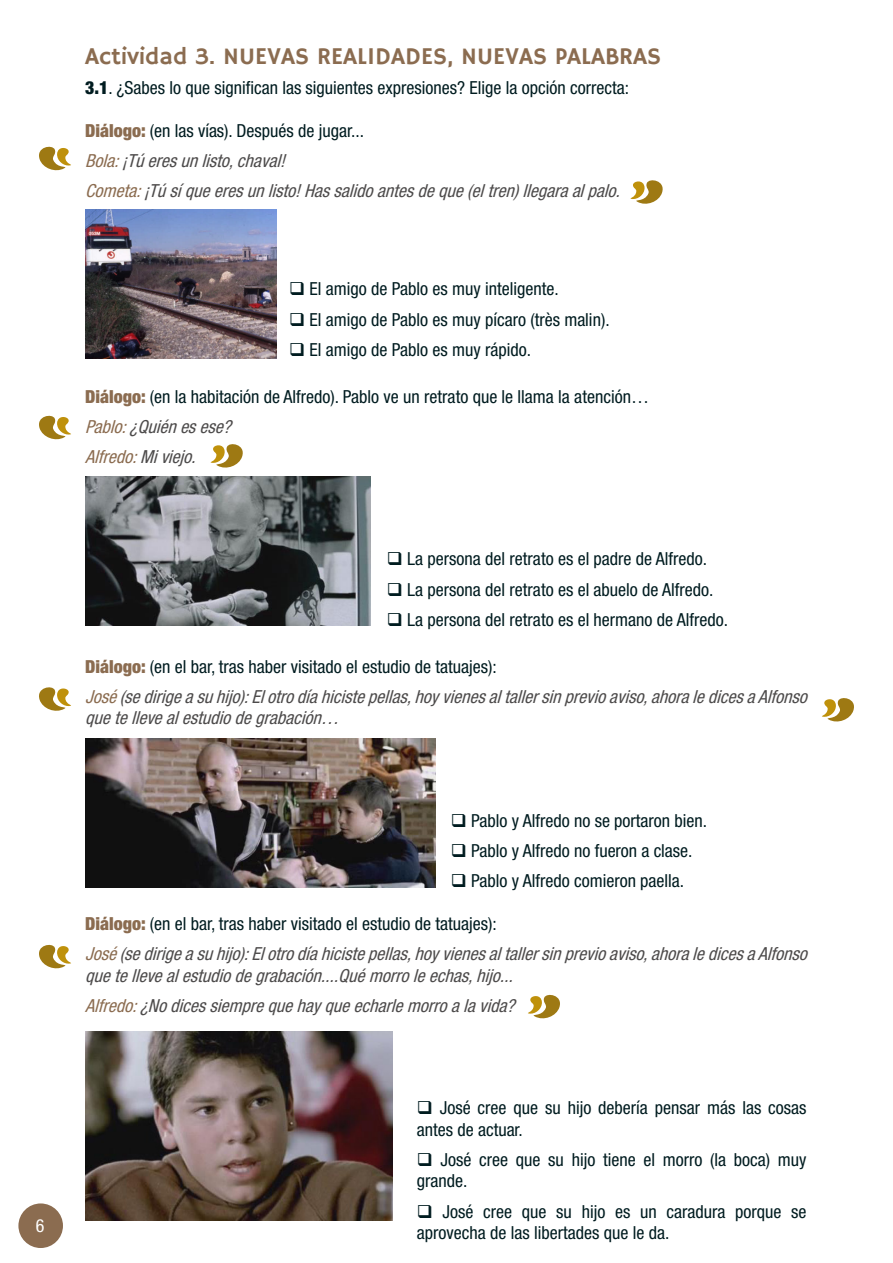
<style>
.page{position:relative;width:893px;height:1263px;background:#fff}
.page>*{position:absolute;margin:0;border:0;box-sizing:border-box;transform-origin:0 0}
.Titre_du_film{font:24px "Hammersmith One";color:#8b6c50}
.Texte{font:condensed 18px/21.6px "Helvetica Neue";color:#001c20}
.Dialogues{font:italic condensed 18px/21.6px "Helvetica Neue";color:#4d4b4b}
.Dialogues-2{font:italic condensed 18px "Helvetica Neue";color:#8b6c50}
.Texte-2{font:condensed 18px "Helvetica Neue";color:#fff}
.s1{font-weight:900}
.s2{font-weight:900;color:#8b6c50}
.s3{color:#8b6c50}
.s4{color:#4d4b4b}
</style>
<div class="page">
<div style="left:18px;top:1203px;width:45px;height:45px;background:#8b6c50;border-radius:50%"></div>
<img style="left:85px;top:209px;width:191px;height:149px">
<img style="left:85px;top:476px;width:286px;height:149px">
<img style="left:85px;top:738px;width:351px;height:149px">
<img style="left:85px;top:1031px;width:307px;height:189px">
<svg style="left:39px;top:146px;width:32px;height:25px"></svg>
<svg style="left:39px;top:415px;width:32px;height:25px"></svg>
<svg style="left:39px;top:687px;width:32px;height:24px"></svg>
<svg style="left:39px;top:944px;width:32px;height:25px"></svg>
<svg style="left:630px;top:180px;width:33px;height:24px"></svg>
<svg style="left:210px;top:444px;width:33px;height:24px"></svg>
<svg style="left:822px;top:698px;width:32px;height:24px"></svg>
<svg style="left:528px;top:994px;width:32px;height:25px"></svg>
<p class="Texte-2" style="left:36px;top:1215px;width:10px">6</p>
<p class="Titre_du_film" style="left:85px;top:43px;width:578px">Actividad 3. NUEVAS REALIDADES, NUEVAS PALABRAS</p>
<p class="Texte" style="left:85px;top:77px;width:546px"><span class="s1">3.1</span>. ¿Sabes lo que significan las siguientes expresiones? Elige la opción correcta:</p>
<p class="Texte" style="left:85px;top:120px;width:281px"><span class="s2">Diálogo:</span> (en las vías). Después de jugar...</p>
<p class="Dialogues" style="left:85px;top:150px;width:207px"><span class="s3">Bola:</span>¡Túeresunlisto,chaval!</p>
<p class="Dialogues" style="left:85px;top:180px;width:542px"><span class="s3">Cometa:</span>¡Túsíqueeresunlisto!Hassalidoantesdeque(eltren)llegaraalpalo.</p>
<p class="Texte" style="left:289px;top:278px;width:271px">❑ El amigo de Pablo es muy inteligente.</p>
<p class="Texte" style="left:289px;top:308px;width:322px">❑ El amigo de Pablo es muy pícaro (très malin).</p>
<p class="Texte" style="left:289px;top:338px;width:243px">❑ El amigo de Pablo es muy rápido.</p>
<p class="Texte" style="left:85px;top:385px;width:566px"><span class="s2">Diálogo:</span> (en la habitación de Alfredo). Pablo ve un retrato que le llama la atención…</p>
<p class="Dialogues" style="left:85px;top:416px;width:153px"><span class="s3">Pablo:</span>¿Quiénesese?</p>
<p class="Dialogues-2" style="left:85px;top:446px;width:118px">Alfredo:<span class="s4">Miviejo.</span></p>
<p class="Texte" style="left:387px;top:548px;width:322px">❑ La persona del retrato es el padre de Alfredo.</p>
<p class="Texte" style="left:387px;top:578px;width:328px">❑ La persona del retrato es el abuelo de Alfredo.</p>
<p class="Texte" style="left:387px;top:608px;width:343px">❑ La persona del retrato es el hermano de Alfredo.</p>
<p class="Texte" style="left:85px;top:655px;width:413px"><span class="s2">Diálogo:</span> (en el bar, tras haber visitado el estudio de tatuajes):</p>
<p class="Dialogues" style="left:85px;top:685px;width:729px"><span class="s3">José</span>(sedirigeasuhijo):Elotrodíahicistepellas,hoyvienesaltallersinprevioaviso,ahoraledicesaAlfonso quetellevealestudiodegrabación…</p>
<p class="Texte" style="left:451px;top:809px;width:258px">❑ Pablo y Alfredo no se portaron bien.</p>
<p class="Texte" style="left:451px;top:840px;width:243px">❑ Pablo y Alfredo no fueron a clase.</p>
<p class="Texte" style="left:451px;top:870px;width:235px">❑ Pablo y Alfredo comieron paella.</p>
<p class="Texte" style="left:85px;top:913px;width:413px"><span class="s2">Diálogo:</span> (en el bar, tras haber visitado el estudio de tatuajes):</p>
<p class="Dialogues" style="left:85px;top:943px;width:729px"><span class="s3">José</span>(sedirigeasuhijo):Elotrodíahicistepellas,hoyvienesaltallersinprevioaviso,ahoraledicesaAlfonso quetellevealestudiodegrabación....Quémorroleechas,hijo...</p>
<p class="Dialogues" style="left:85px;top:994px;width:436px"><span class="s3">Alfredo:</span>¿Nodicessiemprequehayqueecharlemorroalavida?</p>
<p class="Texte" style="left:417px;top:1097px;width:391px">❑ José cree que su hijo debería pensar más las cosas antes de actuar.</p>
<p class="Texte" style="left:417px;top:1148px;width:391px">❑ José cree que su hijo tiene el morro (la boca) muy grande.</p>
<p class="Texte" style="left:417px;top:1200px;width:391px">❑ José cree que su hijo es un caradura porque se aprovecha de las libertades que le da.</p>
</div>
